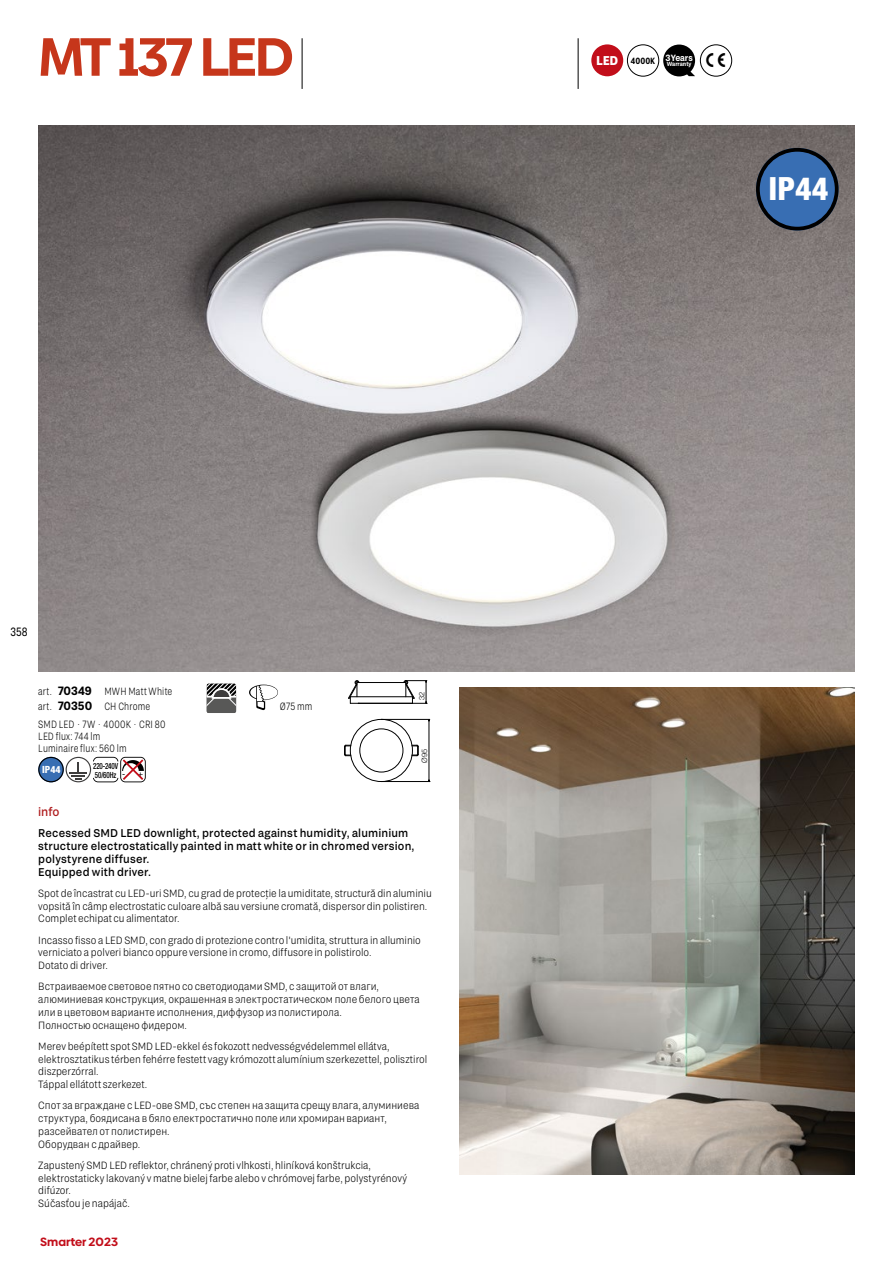
<style>
.page{position:relative;width:893px;height:1263px;background:#fff}
.page>*{position:absolute;margin:0;border:0;box-sizing:border-box;transform-origin:0 0}
.t1{font:700 54px "Biennale";letter-spacing:-.06em;color:#c6361b}
.t2{font:800 condensed 32.1px "Helvetica Neue LTW1 G";color:#fff}
.t3{font:700 12.75px "Grtsk Exa";color:#fff}
.t4{font:700 12px "Biennale";color:#c20e1a}
.t5{font:500 12px "Grtsk Peta";color:#af1d1f;scale:.9 1}
.t6{font:12px "Grtsk Exa";color:#000;scale:.85 1}
.t7{font:500 11.25px/12.8px "Grtsk Peta";letter-spacing:.02em;color:#000;scale:.9 1}
.t8{font:300 10.5px/12.8px "Grtsk Exa";letter-spacing:.005em;color:#000}
.t9{font:300 10.5px/12px "Grtsk Exa";letter-spacing:.005em;color:#000;scale:.85 1}
.t10{font:800 condensed 9.9px "Helvetica Neue LTW1 G";color:#fff}
.t11{font:600 9px "Grtsk Exa";color:#fff}
.t12{font:600 9px "Grtsk Zetta";color:#000}
.t13{font:condensed 9px "Helvetica Neue LTW1 G";color:#000}
.t14{font:500 condensed 8.4px/9.3px "Helvetica Neue LTW1 G";letter-spacing:-.02em;color:#000;scale:.83 1}
.t15{font:300 7.5px "Helvetica Neue LT Pro";color:#000}
.t16{font:600 6px "Grtsk Exa";color:#fff}
.s1{font-weight:600;font-size:12px}
.s2{font-weight:400;font-size:9px}
</style>
<div class="page">
<img style="left:38px;top:125px;width:817px;height:547px">
<hr style="left:350px;top:696px;width:62px;height:1px;background:#000">
<div style="left:350px;top:719px;width:63px;height:63px;border:1px solid #000;border-radius:50%"></div>
<div style="left:360px;top:729px;width:43px;height:43px;border:1px solid #000;border-radius:50%"></div>
<svg style="left:344px;top:745px;width:7px;height:11px"></svg>
<svg style="left:412px;top:745px;width:7px;height:11px"></svg>
<hr style="left:357px;top:682px;width:49px;height:1px;background:#000">
<hr style="left:358px;top:703px;width:69px;height:1px;background:#000">
<svg style="left:348px;top:680px;width:11px;height:24px"></svg>
<svg style="left:403px;top:680px;width:24px;height:24px"></svg>
<hr style="left:382px;top:719px;width:48px;height:1px;background:#000">
<hr style="left:382px;top:781px;width:48px;height:1px;background:#000">
<hr style="left:429px;top:721px;width:1px;height:59px;background:#000">
<svg style="left:207px;top:683px;width:29px;height:30px"></svg>
<svg style="left:249px;top:685px;width:29px;height:25px"></svg>
<img style="left:459px;top:687px;width:396px;height:487px">
<svg style="left:38px;top:757px;width:108px;height:25px"></svg>
<svg style="left:756px;top:148px;width:83px;height:82px;background:#3d5f8c"></svg>
<div style="left:591px;top:44px;width:32px;height:32px;background:#c20e1a;border-radius:50%"></div>
<div style="left:663px;top:45px;width:32px;height:31px;background:#000;border-radius:50%"></div>
<svg style="left:683px;top:68px;width:12px;height:8px"></svg>
<div style="left:700px;top:45px;width:32px;height:31px;border:1px solid #000;border-radius:50%"></div>
<div style="left:627px;top:45px;width:32px;height:31px;border:1px solid #000;border-radius:50%"></div>
<hr style="left:302px;top:38px;width:1px;height:51px;background:#000">
<hr style="left:578px;top:38px;width:1px;height:51px;background:#000">
<h1 class="t1" style="left:38px;top:22px;width:257px">MT 137 LED</h1>
<p class="t3" style="left:596px;top:53px;width:23px">LED</p>
<p class="t11" style="left:666px;top:52px;width:29px">3Years</p>
<p class="t12" style="left:631px;top:55px;width:26px">4000K</p>
<p class="t16" style="left:667px;top:60px;width:26px">Warranty</p>
<h2 class="t2" style="left:768px;top:169px;width:62px">IP44</h2>
<p class="t6" style="left:11px;top:624px;width:22px">358</p>
<p class="t9" style="left:38px;top:684px;width:159px;line-height:15px">art. <span class="s1">70349</span> MWH Matt White art. <span class="s1">70350</span> CH Chrome</p>
<p class="t9" style="left:38px;top:718px;width:151px">SMD LED · 7W · 4000K · CRI 80<br>LED flux: 744 lm<br>Luminaire flux: 560 lm</p>
<p class="t10" style="left:42px;top:763px;width:20px">IP44</p>
<p class="t14" style="left:93px;top:761px;width:40px">220-240V<br>50/60Hz <span class="s2">-</span></p>
<p class="t13" style="left:138px;top:768px;width:7px">+</p>
<p class="t9" style="left:280px;top:700px;width:40px">Ø75 mm</p>
<p class="t15" style="left:417px;top:700px;width:10px;rotate:-90deg">32</p>
<p class="t15" style="left:420px;top:763px;width:15px;rotate:-90deg">Ø95</p>
<p class="t5" style="left:38px;top:804px;width:25px">info</p>
<p class="t7" style="left:38px;top:827px;width:420px">Recessed SMD LED downlight, protected against humidity, aluminium structure electrostatically painted in matt white or in chromed version, polystyrene diffuser.<br>Equipped with driver.</p>
<p class="t8" style="left:38px;top:886px;width:395px">Spot de încastrat cu LED-uri SMD, cu grad de protecție la umiditate, structură din aluminiu vopsită în câmp electrostatic culoare albă sau versiune cromată, dispersor din polistiren.<br>Complet echipat cu alimentator.</p>
<p class="t8" style="left:38px;top:933px;width:384px">Incasso fisso a LED SMD, con grado di protezione contro l'umidita, struttura in alluminio verniciato a polveri bianco oppure versione in cromo, diffusore in polistirolo.<br>Dotato di driver.</p>
<p class="t8" style="left:38px;top:980px;width:383px">Встраиваемое световое пятно со светодиодами SMD, с защитой от влаги, алюминиевая конструкция, окрашенная в электростатическом поле белого цвета или в цветовом варианте исполнения, диффузор из полистирола.<br>Полностью оснащено фидером.</p>
<p class="t8" style="left:38px;top:1039px;width:391px">Merev beépített spot SMD LED-ekkel és fokozott nedvességvédelemmel ellátva, elektrosztatikus térben fehérre festett vagy krómozott alumínium szerkezettel, polisztirol diszperzórral.<br>Táppal ellátott szerkezet.</p>
<p class="t8" style="left:38px;top:1099px;width:383px">Спот за вграждане с LED-ове SMD, със степен на защита срещу влага, алуминиева структура, боядисана в бяло електростатично поле или хромиран вариант, разсейвател от полистирен.<br>Оборудван с драйвер.</p>
<p class="t8" style="left:38px;top:1158px;width:370px">Zapustený SMD LED reflektor, chránený proti vlhkosti, hliníková konštrukcia, elektrostaticky lakovaný v matne bielej farbe alebo v chrómovej farbe, polystyrénový difúzor.<br>Súčasťou je napájač.</p>
<p class="t4" style="left:40px;top:1234px;width:79px">Smarter 2023</p>
</div>
